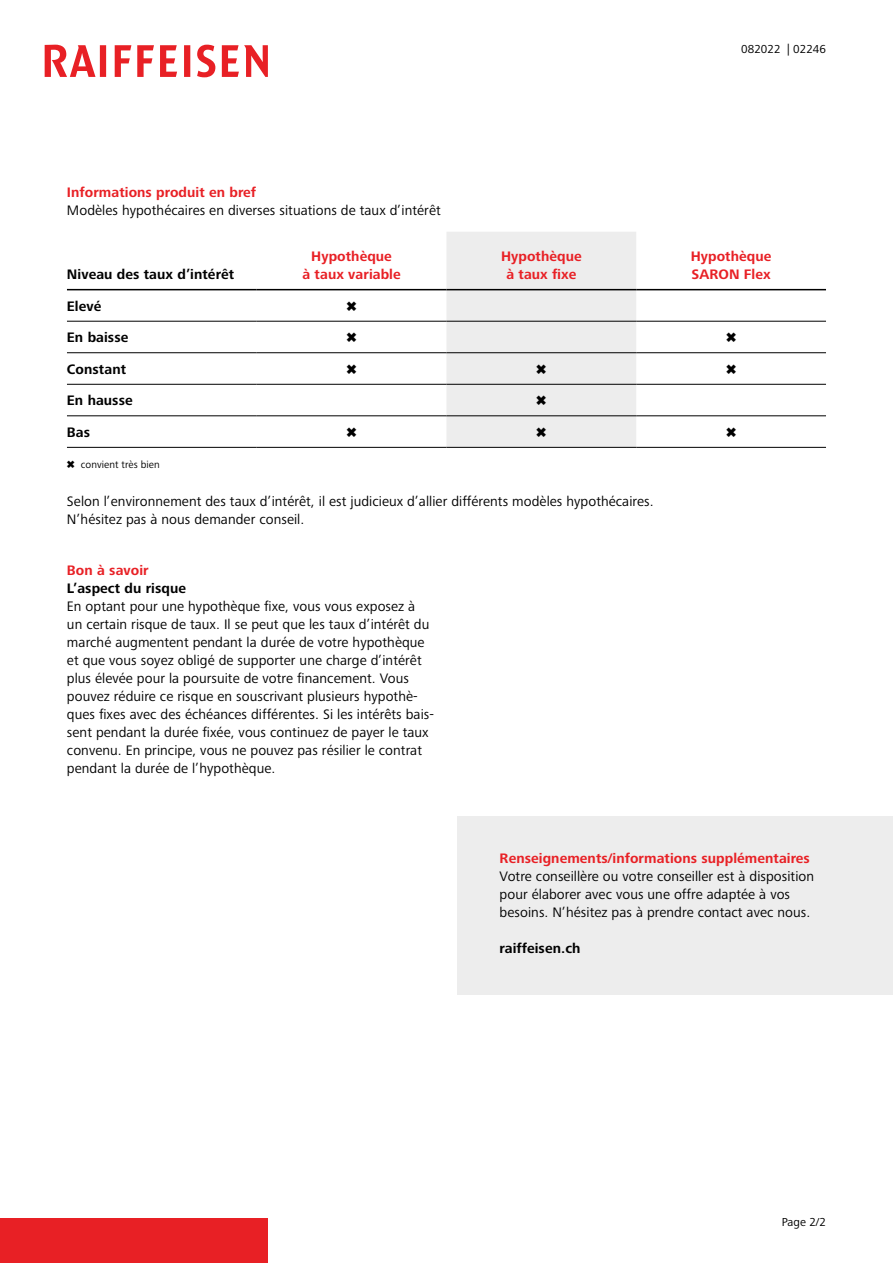
<style>
.page{position:relative;width:893px;height:1263px;background:#fff}
.page>*{position:absolute;margin:0;border:0;box-sizing:border-box;transform-origin:0 0}
.t1{font:14.25px/18px "Frutiger Next LTW1 G";letter-spacing:.005em;color:#000}
.t2{font:700 14.25px/18px "Frutiger Next LTW1 G";letter-spacing:.005em;color:#e82025;text-align:center}
.t3{font:700 14.25px "Frutiger Next LTW1 G";letter-spacing:.005em;color:#000}
.t4{font:12px "Frutiger Next LTW1 G";letter-spacing:.005em;color:#000}
.t5{font:10.5px "Frutiger Next LTW1 G";letter-spacing:.005em;color:#000}
</style>
<div class="page">
<div style="left:0;top:1218px;width:268px;height:45px;background:#e82025"></div>
<svg style="left:45px;top:45px;width:223px;height:32px"></svg>
<hr style="left:67px;top:289px;width:190px;height:1px;background:#000">
<hr style="left:257px;top:289px;width:189px;height:1px;background:#000">
<hr style="left:636px;top:289px;width:190px;height:1px;background:#000">
<hr style="left:67px;top:321px;width:190px;height:1px;background:#000">
<hr style="left:257px;top:321px;width:189px;height:1px;background:#000">
<hr style="left:636px;top:321px;width:190px;height:1px;background:#000">
<hr style="left:67px;top:352px;width:190px;height:1px;background:#000">
<hr style="left:257px;top:352px;width:189px;height:1px;background:#000">
<hr style="left:636px;top:352px;width:190px;height:1px;background:#000">
<hr style="left:67px;top:384px;width:190px;height:1px;background:#000">
<hr style="left:257px;top:384px;width:189px;height:1px;background:#000">
<hr style="left:636px;top:384px;width:190px;height:1px;background:#000">
<hr style="left:67px;top:416px;width:190px;height:1px;background:#000">
<hr style="left:257px;top:416px;width:189px;height:1px;background:#000">
<hr style="left:636px;top:416px;width:190px;height:1px;background:#000">
<hr style="left:67px;top:447px;width:190px;height:1px;background:#000">
<hr style="left:257px;top:447px;width:189px;height:1px;background:#000">
<hr style="left:446px;top:447px;width:190px;height:1px;background:#000">
<hr style="left:636px;top:447px;width:190px;height:1px;background:#000">
<div style="left:457px;top:816px;width:436px;height:179px;background:#ededed"></div>
<div style="left:446px;top:232px;width:190px;height:215px;background:#ededed"></div>
<p class="t2" style="left:67px;top:183px;width:191px">Informations produit en bref</p>
<p class="t1" style="left:67px;top:201px;width:375px">Modèles hypothécaires en diverses situations de taux d’intérêt</p>
<p class="t4" style="left:741px;top:42px;width:86px">082022 | 02246</p>
<p class="t3" style="left:67px;top:266px;width:169px">Niveau des taux d’intérêt</p>
<p class="t2" style="left:302px;top:248px;width:100px">Hypothèque<br>à taux variable</p>
<p class="t2" style="left:501px;top:248px;width:82px">Hypothèque à taux fixe</p>
<p class="t2" style="left:691px;top:248px;width:82px;text-align:left">Hypothèque<br>SARON Flex</p>
<p class="t3" style="left:67px;top:298px;width:36px">Elevé</p>
<p class="t3" style="left:67px;top:329px;width:63px">En baisse</p>
<p class="t3" style="left:67px;top:361px;width:61px">Constant</p>
<p class="t3" style="left:67px;top:392px;width:67px">En hausse</p>
<p class="t3" style="left:67px;top:424px;width:25px">Bas</p>
<p class="t5" style="left:67px;top:459px;width:94px">✖ convient très bien</p>
<p class="t1" style="left:67px;top:493px;width:588px">Selon l’environnement des taux d’intérêt, il est judicieux d’allier différents modèles hypothécaires.<br>N’hésitez pas à nous demander conseil.</p>
<p class="t2" style="left:67px;top:561px;width:83px">Bon à savoir</p>
<p class="t3" style="left:67px;top:580px;width:121px">L’aspect du risque</p>
<p class="t1" style="left:67px;top:597px;width:369px">En optant pour une hypothèque fixe, vous vous exposez à un certain risque de taux. Il se peut que les taux d’intérêt du marché augmentent pendant la durée de votre hypothèque et que vous soyez obligé de supporter une charge d’intérêt plus élevée pour la poursuite de votre financement. Vous pouvez réduire ce risque en souscrivant plusieurs hypothè&shy;ques fixes avec des échéances différentes. Si les intérêts bais&shy;sent pendant la durée fixée, vous continuez de payer le taux convenu. En principe, vous ne pouvez pas résilier le contrat pendant la durée de l’hypothèque.</p>
<p class="t2" style="left:500px;top:849px;width:312px">Renseignements/informations supplémentaires</p>
<p class="t1" style="left:500px;top:867px;width:316px">Votre conseillère ou votre conseiller est à disposition pour élaborer avec vous une offre adaptée à vos besoins. N’hésitez pas à prendre contact avec nous.</p>
<p class="t3" style="left:500px;top:940px;width:82px">raiffeisen.ch</p>
<p class="t4" style="left:782px;top:1215px;width:46px">Page 2/2</p>
</div>
